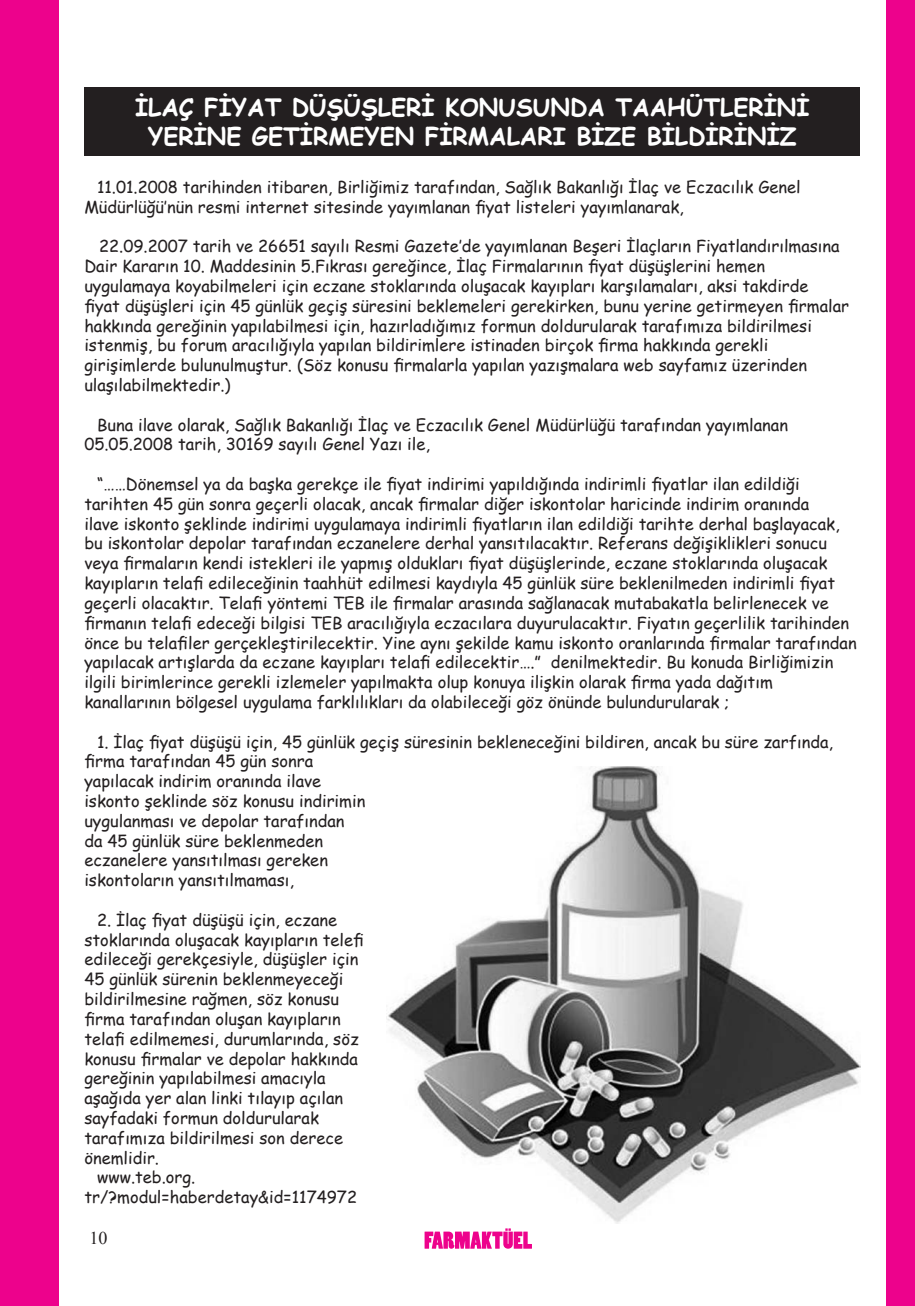
<style>
.page{position:relative;width:915px;height:1306px;background:#fff}
.page>*{position:absolute;margin:0;border:0;box-sizing:border-box;transform-origin:0 0}
.t1{font:700 24px/28.8px "Comic Sans MS";color:#fff;text-align:center}
.t2{font:18px "Times New Roman";color:#231f20}
.t3{font:16.5px/19.8px "Comic Sans MS";color:#231f20}
</style>
<div class="page">
<div style="left:0;top:0;width:914px;height:1305px;background:#ed028c"></div>
<div style="left:60px;top:0;width:825px;height:1305px;background:#fff"></div>
<svg style="left:424px;top:1228px;width:107px;height:20px"></svg>
<div style="left:84px;top:87px;width:775px;height:69px;background:#231f20"></div>
<img style="left:386px;top:766px;width:473px;height:457px">
<p class="t1" style="left:135px;top:92px;width:675px">İLAÇ FİYAT DÜŞÜŞLERİ KONUSUNDA TAAHÜTLERİNİ<br>YERİNE GETİRMEYEN FİRMALARI BİZE BİLDİRİNİZ</p>
<p class="t3" style="left:84px;top:176px;width:717px;text-indent:13px">11.01.2008 tarihinden itibaren, Birliğimiz tarafından, Sağlık Bakanlığı İlaç ve Eczacılık Genel<br>Müdürlüğü’nün resmi internet sitesinde yayımlanan fiyat listeleri yayımlanarak,</p>
<p class="t3" style="left:84px;top:236px;width:766px;text-indent:15px">22.09.2007 tarih ve 26651 sayılı Resmi Gazete’de yayımlanan Beşeri İlaçların Fiyatlandırılmasına Dair Kararın 10. Maddesinin 5.Fıkrası gereğince, İlaç Firmalarının fiyat düşüşlerini hemen uygulamaya koyabilmeleri için eczane stoklarında oluşacak kayıpları karşılamaları, aksi takdirde<br>fiyat düşüşleri için 45 günlük geçiş süresini beklemeleri gerekirken, bunu yerine getirmeyen firmalar hakkında gereğinin yapılabilmesi için, hazırladığımız formun doldurularak tarafımıza bildirilmesi istenmiş, bu forum aracılığıyla yapılan bildirimlere istinaden birçok firma hakkında gerekli girişimlerde bulunulmuştur. (Söz konusu firmalarla yapılan yazışmalara web sayfamız üzerinden ulaşılabilmektedir.)</p>
<p class="t3" style="left:84px;top:414px;width:705px;text-indent:13px">Buna ilave olarak, Sağlık Bakanlığı İlaç ve Eczacılık Genel Müdürlüğü tarafından yayımlanan<br>05.05.2008 tarih, 30169 sayılı Genel Yazı ile,</p>
<p class="t3" style="left:84px;top:473px;width:773px;text-indent:13px">“……Dönemsel ya da başka gerekçe ile fiyat indirimi yapıldığında indirimli fiyatlar ilan edildiği tarihten 45 gün sonra geçerli olacak, ancak firmalar diğer iskontolar haricinde indirim oranında<br>ilave iskonto şeklinde indirimi uygulamaya indirimli fiyatların ilan edildiği tarihte derhal başlayacak, bu iskontolar depolar tarafından eczanelere derhal yansıtılacaktır. Referans değişiklikleri sonucu veya firmaların kendi istekleri ile yapmış oldukları fiyat düşüşlerinde, eczane stoklarında oluşacak kayıpların telafi edileceğinin taahhüt edilmesi kaydıyla 45 günlük süre beklenilmeden indirimli fiyat geçerli olacaktır. Telafi yöntemi TEB ile firmalar arasında sağlanacak mutabakatla belirlenecek ve firmanın telafi edeceği bilgisi TEB aracılığıyla eczacılara duyurulacaktır. Fiyatın geçerlilik tarihinden önce bu telafiler gerçekleştirilecektir. Yine aynı şekilde kamu iskonto oranlarında firmalar tarafından yapılacak artışlarda da eczane kayıpları telafi edilecektir….” denilmektedir. Bu konuda Birliğimizin ilgili birimlerince gerekli izlemeler yapılmakta olup konuya ilişkin olarak firma yada dağıtım kanallarının bölgesel uygulama farklılıkları da olabileceği göz önünde bulundurularak ;</p>
<p class="t3" style="left:84px;top:731px;width:750px;text-indent:13px">1. İlaç fiyat düşüşü için, 45 günlük geçiş süresinin bekleneceğini bildiren, ancak bu süre zarfında, firma tarafından 45 gün sonra<br>yapılacak indirim oranında ilave<br>iskonto şeklinde söz konusu indirimin<br>uygulanması ve depolar tarafından<br>da 45 günlük süre beklenmeden<br>eczanelere yansıtılması gereken<br>iskontoların yansıtılmaması,</p>
<p class="t3" style="left:84px;top:909px;width:281px;text-indent:13px">2. İlaç fiyat düşüşü için, eczane stoklarında oluşacak kayıpların telefi edileceği gerekçesiyle, düşüşler için 45 günlük sürenin beklenmeyeceği bildirilmesine rağmen, söz konusu firma tarafından oluşan kayıpların telafi edilmemesi, durumlarında, söz konusu firmalar ve depolar hakkında gereğinin yapılabilmesi amacıyla aşağıda yer alan linki tılayıp açılan sayfadaki formun doldurularak tarafımıza bildirilmesi son derece önemlidir.</p>
<p class="t3" style="left:84px;top:1166px;width:274px;text-indent:13px">www.teb.org. tr/?modul=haberdetay&amp;id=1174972</p>
<p class="t2" style="left:90px;top:1225px;width:19px">10</p>
</div>
